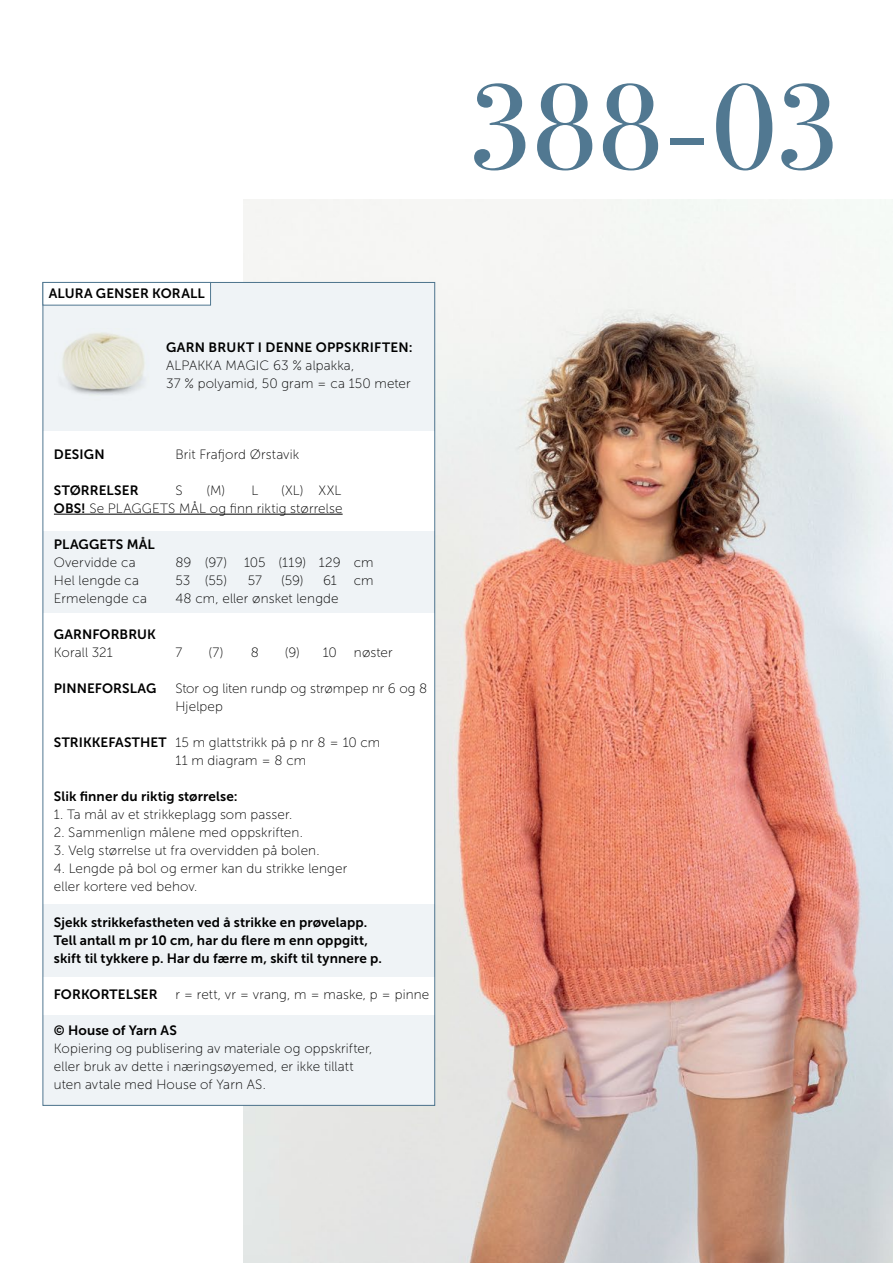
<style>
.page{position:relative;width:893px;height:1263px;background:#fff}
.page>*{position:absolute;margin:0;border:0;box-sizing:border-box;transform-origin:0 0}
.t1{font:121.5px "Bodoni Svty Two ITCTT";color:#517891}
.INNHOLD{font:13.5px "Museo Sans 100";letter-spacing:.01em;color:#000}
.INNHOLD-2{font:13.5px "Museo Sans 700";letter-spacing:.01em;color:#000}
.INNHOLD-_Opps{font:13.5px "Museo Sans 700";letter-spacing:.01em;color:#000}
.s1{font-family:"Museo Sans 700"}
</style>
<div class="page">
<img style="left:244px;top:200px;width:649px;height:1063px">
<div style="left:43px;top:282px;width:392px;height:823px;background:#fff"></div>
<hr style="left:54px;top:514px;width:289px;height:1px;background:#000">
<div style="left:43px;top:282px;width:392px;height:148px;background:#eff3f6"></div>
<div style="left:43px;top:282px;width:168px;height:23px;background:#fff"></div>
<div style="left:43px;top:282px;width:168px;height:23px;border:1px solid #517891"></div>
<img style="left:62px;top:332px;width:83px;height:63px">
<div style="left:43px;top:904px;width:392px;height:72px;background:#eff3f6"></div>
<div style="left:43px;top:1015px;width:392px;height:91px;background:#eff3f6"></div>
<div style="left:43px;top:531px;width:392px;height:81px;background:#eff3f6"></div>
<p class="t1" style="left:468px;top:28px;width:373px">388-03</p>
<p class="INNHOLD-_Opps" style="left:49px;top:286px;width:157px">ALURA GENSER KORALL</p>
<p class="INNHOLD-2" style="left:166px;top:340px;width:248px">GARN BRUKT I DENNE OPPSKRIFTEN:</p>
<p class="INNHOLD" style="left:166px;top:358px;width:190px">ALPAKKA MAGIC 63 % alpakka,</p>
<p class="INNHOLD" style="left:166px;top:376px;width:246px">37 % polyamid, 50 gram = ca 150 meter</p>
<p class="INNHOLD-2" style="left:54px;top:447px;width:52px">DESIGN</p>
<p class="INNHOLD" style="left:175px;top:447px;width:125px">Brit Frafjord Ørstavik</p>
<p class="INNHOLD-2" style="left:54px;top:483px;width:86px">STØRRELSER</p>
<p class="INNHOLD" style="left:175px;top:483px;width:9px">S</p>
<p class="INNHOLD" style="left:206px;top:483px;width:53px">(M) L</p>
<p class="INNHOLD" style="left:281px;top:483px;width:62px">(XL) XXL</p>
<p class="INNHOLD" style="left:54px;top:501px;width:290px"><span class="s1">OBS!</span> Se PLAGGETS MÅL og finn riktig størrelse</p>
<p class="INNHOLD-2" style="left:54px;top:537px;width:102px">PLAGGETS MÅL</p>
<p class="INNHOLD" style="left:54px;top:555px;width:83px">Overvidde ca</p>
<p class="INNHOLD" style="left:175px;top:555px;width:53px">89 (97)</p>
<p class="INNHOLD" style="left:244px;top:555px;width:131px">105 (119) 129 cm</p>
<p class="INNHOLD" style="left:54px;top:573px;width:87px">Hel lengde ca</p>
<p class="INNHOLD" style="left:175px;top:573px;width:53px">53 (55)</p>
<p class="INNHOLD" style="left:248px;top:573px;width:16px">57</p>
<p class="INNHOLD" style="left:281px;top:573px;width:57px">(59) 61</p>
<p class="INNHOLD" style="left:354px;top:573px;width:21px">cm</p>
<p class="INNHOLD" style="left:54px;top:591px;width:95px">Ermelengde ca</p>
<p class="INNHOLD" style="left:175px;top:591px;width:165px">48 cm, eller ønsket lengde</p>
<p class="INNHOLD-2" style="left:54px;top:627px;width:104px">GARNFORBRUK</p>
<p class="INNHOLD" style="left:54px;top:645px;width:61px">Korall 321</p>
<p class="INNHOLD" style="left:175px;top:645px;width:8px">7</p>
<p class="INNHOLD" style="left:208px;top:645px;width:52px">(7) 8</p>
<p class="INNHOLD" style="left:285px;top:645px;width:54px">(9) 10</p>
<p class="INNHOLD" style="left:354px;top:645px;width:40px">nøster</p>
<p class="INNHOLD-2" style="left:54px;top:681px;width:104px">PINNEFORSLAG</p>
<p class="INNHOLD" style="left:175px;top:681px;width:253px">Stor og liten rundp og strømpep nr 6 og 8</p>
<p class="INNHOLD" style="left:175px;top:699px;width:49px">Hjelpep</p>
<p class="INNHOLD" style="left:54px;top:735px;width:328px"><span class="s1">STRIKKEFASTHET</span> 15 m glattstrikk på p nr 8 = 10 cm</p>
<p class="INNHOLD" style="left:175px;top:753px;width:132px">11 m diagram = 8 cm</p>
<p class="INNHOLD-2" style="left:54px;top:789px;width:185px">Slik finner du riktig størrelse:</p>
<p class="INNHOLD" style="left:54px;top:807px;width:240px">1. Ta mål av et strikkeplagg som passer.</p>
<p class="INNHOLD" style="left:54px;top:825px;width:250px">2. Sammenlign målene med oppskriften.</p>
<p class="INNHOLD" style="left:54px;top:843px;width:267px">3. Velg størrelse ut fra overvidden på bolen.</p>
<p class="INNHOLD" style="left:54px;top:861px;width:295px">4. Lengde på bol og ermer kan du strikke lenger</p>
<p class="INNHOLD" style="left:54px;top:879px;width:145px">eller kortere ved behov.</p>
<p class="INNHOLD-2" style="left:54px;top:915px;width:315px">Sjekk strikkefastheten ved å strikke en prøvelapp.</p>
<p class="INNHOLD-2" style="left:54px;top:933px;width:316px">Tell antall m pr 10 cm, har du flere m enn oppgitt,</p>
<p class="INNHOLD-2" style="left:54px;top:951px;width:330px">skift til tykkere p. Har du færre m, skift til tynnere p.</p>
<p class="INNHOLD-2" style="left:54px;top:987px;width:105px">FORKORTELSER</p>
<p class="INNHOLD" style="left:175px;top:987px;width:255px">r = rett, vr = vrang, m = maske, p = pinne</p>
<p class="INNHOLD-2" style="left:54px;top:1023px;width:124px">© House of Yarn AS</p>
<p class="INNHOLD" style="left:54px;top:1041px;width:320px">Kopiering og publisering av materiale og oppskrifter,</p>
<p class="INNHOLD" style="left:54px;top:1059px;width:301px">eller bruk av dette i næringsøyemed, er ikke tillatt</p>
<p class="INNHOLD" style="left:54px;top:1077px;width:214px">uten avtale med House of Yarn AS.</p>
</div>
